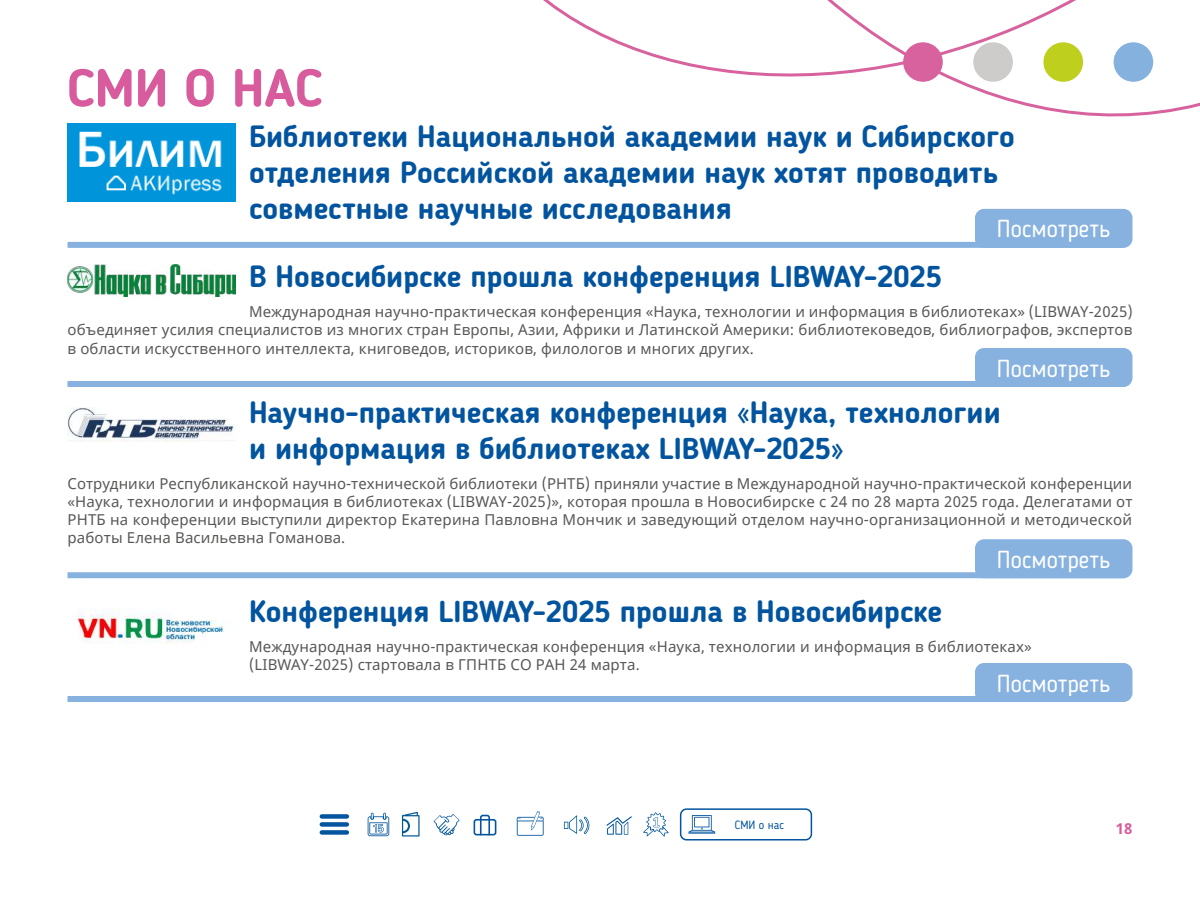
<style>
.page{position:relative;width:1200px;height:900px;background:#fff}
.page>*{position:absolute;margin:0;border:0;box-sizing:border-box;transform-origin:0 0}
.t1{font:700 52.5px "Blogger Sans";color:#d85c9d}
.t2{font:700 30px/36px "Blogger Sans";color:#03549e}
.t3{font:24px "Blogger Sans";color:#fff}
.t4{font:15px/18px "Noto Sans";letter-spacing:.01em;color:#575756;text-align:right}
.t5{font:700 15px "Noto Sans";color:#d85c9d}
.t6{font:11.7px "Blogger Sans";color:#04559f}
</style>
<div class="page">
<div style="left:322px;top:814px;width:25px;height:5px;background:#04559f"></div>
<div style="left:322px;top:822px;width:25px;height:5px;background:#04559f"></div>
<div style="left:322px;top:830px;width:25px;height:5px;background:#04559f"></div>
<svg style="left:368px;top:813px;width:21px;height:23px"></svg>
<svg style="left:402px;top:812px;width:18px;height:25px"></svg>
<svg style="left:434px;top:814px;width:26px;height:22px"></svg>
<div style="left:474px;top:819px;width:22px;height:16px;border:2px solid #03549e;border-radius:2px"></div>
<svg style="left:479px;top:815px;width:12px;height:21px"></svg>
<svg style="left:517px;top:811px;width:27px;height:25px"></svg>
<svg style="left:564px;top:815px;width:25px;height:19px"></svg>
<svg style="left:606px;top:816px;width:26px;height:19px"></svg>
<div style="left:680px;top:808px;width:132px;height:33px;border:2px solid #03549e;border-radius:6px"></div>
<svg style="left:688px;top:815px;width:27px;height:19px"></svg>
<svg style="left:643px;top:812px;width:26px;height:25px"></svg>
<div style="left:975px;top:209px;width:157px;height:39px;background:#87b2e0;border-radius:9px"></div>
<div style="left:975px;top:348px;width:157px;height:39px;background:#87b2e0;border-radius:9px"></div>
<div style="left:975px;top:539px;width:157px;height:39px;background:#87b2e0;border-radius:9px"></div>
<div style="left:975px;top:663px;width:157px;height:39px;background:#87b2e0;border-radius:9px"></div>
<div style="left:68px;top:242px;width:1056px;height:6px;background:#87b2e0"></div>
<div style="left:68px;top:381px;width:1056px;height:6px;background:#87b2e0"></div>
<div style="left:68px;top:572px;width:1056px;height:6px;background:#87b2e0"></div>
<div style="left:68px;top:696px;width:1056px;height:6px;background:#87b2e0"></div>
<img style="left:68px;top:124px;width:168px;height:77px">
<img style="left:68px;top:264px;width:168px;height:32px">
<img style="left:68px;top:407px;width:168px;height:35px">
<img style="left:77px;top:608px;width:148px;height:36px">
<svg style="left:543px;top:0;width:105px;height:55px"></svg>
<svg style="left:648px;top:0;width:552px;height:117px"></svg>
<div style="left:1114px;top:43px;width:38px;height:38px;background:#85b1df;border-radius:50%"></div>
<div style="left:1114px;top:42px;width:39px;height:40px;border:2px solid #85b1df;border-radius:50%"></div>
<div style="left:1044px;top:43px;width:38px;height:38px;background:#bed01d;border-radius:50%"></div>
<div style="left:1043px;top:42px;width:40px;height:40px;border:2px solid #bed01d;border-radius:50%"></div>
<div style="left:904px;top:43px;width:38px;height:38px;background:#d7629e;border-radius:50%"></div>
<div style="left:903px;top:42px;width:40px;height:40px;border:2px solid #d7629e;border-radius:50%"></div>
<div style="left:974px;top:43px;width:38px;height:38px;background:#cdccca;border-radius:50%"></div>
<div style="left:973px;top:42px;width:40px;height:40px;border:2px solid #cdccca;border-radius:50%"></div>
<h1 class="t1" style="left:68px;top:56px;width:257px">СМИ О НАС</h1>
<h2 class="t2" style="left:249px;top:118px;width:767px">Библиотеки Национальной академии наук и Сибирского отделения Российской академии наук хотят проводить совместные научные исследования</h2>
<h2 class="t2" style="left:249px;top:258px;width:694px">В Новосибирске прошла конференция LIBWAY-2025</h2>
<p class="t4" style="left:68px;top:303px;width:1067px">Международная научно-практическая конференция «Наука, технологии и информация в библиотеках» (LIBWAY-2025)<br>объединяет усилия специалистов из многих стран Европы, Азии, Африки и Латинской Америки: библиотековедов, библиографов, экспертов</p>
<p class="t4" style="left:68px;top:341px;width:688px">в области искусственного интеллекта, книговедов, историков, филологов и многих других.</p>
<h3 class="t3" style="left:997px;top:215px;width:115px">Посмотреть</h3>
<h3 class="t3" style="left:997px;top:354px;width:115px">Посмотреть</h3>
<h2 class="t2" style="left:249px;top:395px;width:753px">Научно-практическая конференция «Наука, технологии и информация в библиотеках LIBWAY-2025»</h2>
<p class="t4" style="left:68px;top:476px;width:1067px;text-align:justify">Сотрудники Республиканской научно-технической библиотеки (РНТБ) приняли участие в Международной научно-практической конференции «Наука, технологии и информация в библиотеках (LIBWAY-2025)», которая прошла в Новосибирске с 24 по 28 марта 2025 года. Делегатами от РНТБ на конференции выступили директор Екатерина Павловна Мончик и заведующий отделом научно-организационной и методической работы Елена Васильевна Гоманова.</p>
<h3 class="t3" style="left:997px;top:545px;width:115px">Посмотреть</h3>
<h2 class="t2" style="left:249px;top:593px;width:695px">Конференция LIBWAY-2025 прошла в Новосибирске</h2>
<p class="t4" style="left:249px;top:638px;width:784px;text-align:left">Международная научно-практическая конференция «Наука, технологии и информация в библиотеках» (LIBWAY-2025) стартовала в ГПНТБ СО РАН 24 марта.</p>
<h3 class="t3" style="left:997px;top:669px;width:115px">Посмотреть</h3>
<p class="t6" style="left:735px;top:818px;width:51px">СМИ о нас</p>
<p class="t5" style="left:1116px;top:817px;width:18px">18</p>
</div>
